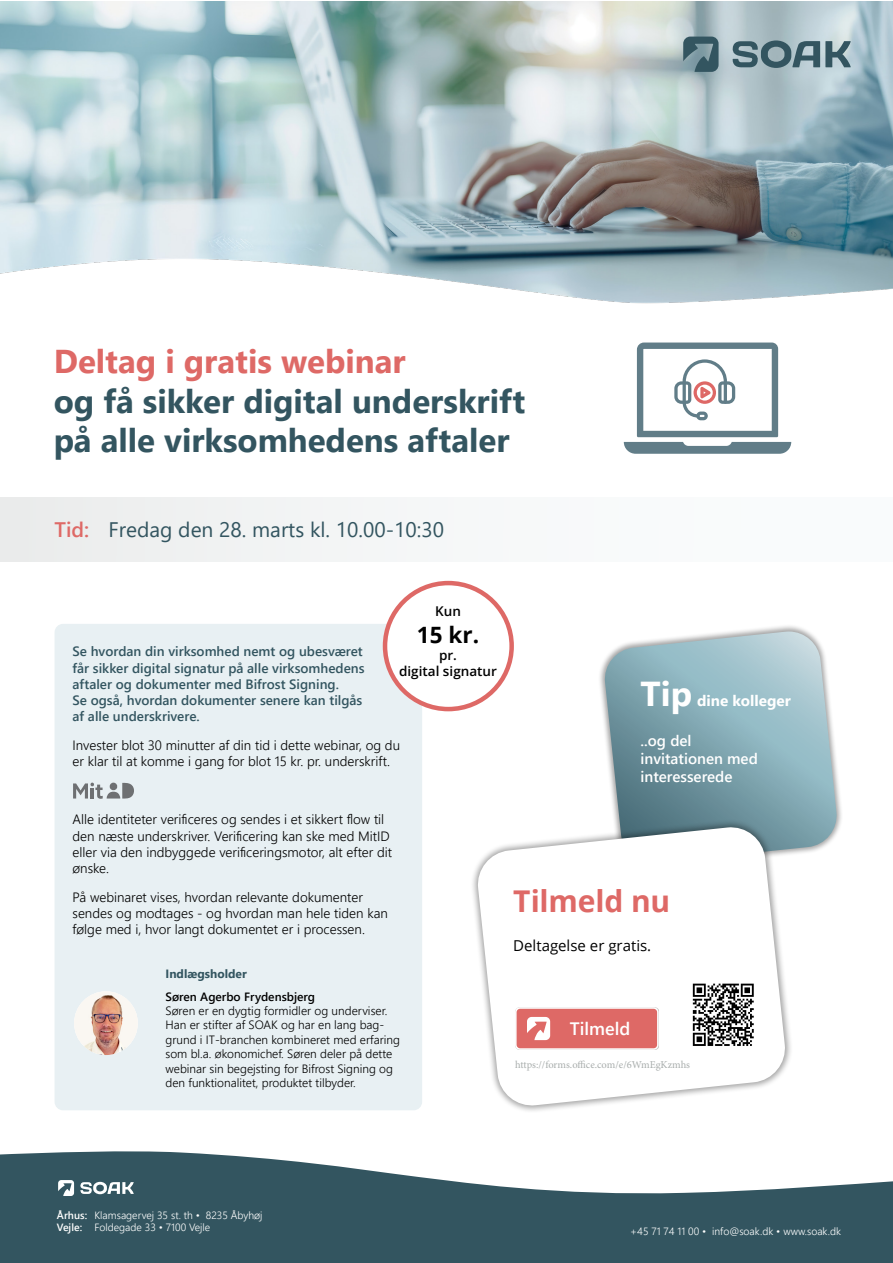
<style>
.page{position:relative;width:893px;height:1263px;background:#fff}
.page>*{position:absolute;margin:0;border:0;box-sizing:border-box;transform-origin:0 0}
.t1{font:700 34.65px "Segoe UI";color:#fff}
.t2{font:700 33px/39.6px "Segoe UI";color:#335560}
.t3{font:700 30px "Open Sans";letter-spacing:-.005em;color:#de6966}
.t4{font:700 22.5px "Open Sans";color:#000}
.t5{font:21px "Segoe UI";color:#335560}
.t6{font:600 18px "Segoe UI";color:#fff}
.t7{font:600 15.3px/18.3px "Segoe UI";color:#fff}
.t8{font:700 15.3px "Segoe UI";color:#fff}
.t9{font:15px "Open Sans";color:#000}
.t10{font:300 13.5px/16.2px "Segoe UI";color:#000}
.t11{font:600 13.5px/16.2px "Segoe UI";color:#335560}
.t12{font:600 13.5px "Open Sans";color:#000}
.t13{font:300 12px/14.4px "Segoe UI";color:#000}
.t14{font:700 12px "Segoe UI";color:#335560}
.t15{font:300 10.5px/12.6px "Segoe UI";color:#fff}
.t16{font:10.5px "Minion Pro";letter-spacing:-.01em;color:#a8adac}
.s1{color:#de6966}
.s2{font-weight:600;color:#de6966}
.s3{font-weight:600}
</style>
<div class="page">
<div style="left:55px;top:624px;width:367px;height:486px;background:#e8f0f3;border-radius:9px"></div>
<img style="left:74px;top:991px;width:64px;height:64px;border-radius:32px">
<img style="left:0;top:2px;width:893px;height:302px">
<div style="left:598px;top:624px;width:246px;height:247px;background:#000;opacity:.36"></div>
<svg style="left:603px;top:631px;width:235px;height:234px;background:#94b3bc"></svg>
<div style="left:0;top:497px;width:893px;height:65px;background:#f5f7f8"></div>
<div style="left:470px;top:819px;width:323px;height:295px;background:#000;opacity:.36"></div>
<svg style="left:476px;top:825px;width:311px;height:282px"></svg>
<svg style="left:732px;top:40px;width:119px;height:28px;background:#728c95"></svg>
<svg style="left:683px;top:37px;width:35px;height:35px"></svg>
<svg style="left:624px;top:342px;width:167px;height:112px"></svg>
<svg style="left:0;top:1151px;width:893px;height:112px;fill:#335560"></svg>
<svg style="left:80px;top:1182px;width:54px;height:12px"></svg>
<svg style="left:58px;top:1180px;width:16px;height:16px"></svg>
<div style="left:516px;top:1008px;width:142px;height:41px;background:#de6966;border-radius:4px"></div>
<div style="left:515px;top:1007px;width:144px;height:43px;border:2px solid #fff;border-radius:4px"></div>
<svg style="left:527px;top:1017px;width:23px;height:23px"></svg>
<div style="left:385px;top:583px;width:127px;height:126px;background:#fff;border-radius:50%"></div>
<div style="left:383px;top:581px;width:131px;height:130px;border:4px solid #de6966;border-radius:50%"></div>
<svg style="left:73px;top:782px;width:61px;height:17px"></svg>
<img style="left:689px;top:981px;width:67px;height:68px">
<p class="t2" style="left:54px;top:339px;width:473px"><span class="s1">Deltag i gratis webinar<br></span>og få sikker digital underskrift på alle virksomhedens aftaler</p>
<p class="t5" style="left:55px;top:509px;width:391px"><span class="s2">Tid:</span> Fredag den 28. marts kl. 10.00-10:30</p>
<p class="t12" style="left:435px;top:602px;width:27px">Kun</p>
<p class="t4" style="left:417px;top:619px;width:64px">15 kr.</p>
<p class="t12" style="left:439px;top:645px;width:19px">pr.</p>
<p class="t12" style="left:399px;top:661px;width:99px">digital signatur</p>
<p class="t11" style="left:73px;top:642px;width:293px">Se hvordan din virksomhed nemt og ubesværet får sikker digital signatur på alle virksomhedens aftaler og dokumenter med Bifrost Signing.<br>Se også, hvordan dokumenter senere kan tilgås af alle underskrivere.</p>
<p class="t10" style="left:73px;top:736px;width:329px">Invester blot 30 minutter af din tid i dette webinar, og du er klar til at komme i gang for blot 15 kr. pr. underskrift.</p>
<p class="t10" style="left:73px;top:810px;width:321px">Alle identiteter verificeres og sendes i et sikkert flow til den næste underskriver. Verificering kan ske med MitID eller via den indbyggede verificeringsmotor, alt efter dit ønske.</p>
<p class="t10" style="left:73px;top:888px;width:317px">På webinaret vises, hvordan relevante dokumenter sendes og modtages - og hvordan man hele tiden kan følge med i, hvor langt dokumentet er i processen.</p>
<p class="t14" style="left:166px;top:962px;width:83px">Indlægsholder</p>
<p class="t13" style="left:166px;top:988px;width:236px"><span class="s3">Søren Agerbo Frydensbjerg<br></span>Søren er en dygtig formidler og underviser.<br>Han er stifter af SOAK og har en lang bag&shy;grund i IT-branchen kombineret med erfaring som bl.a. økonomichef. Søren deler på dette webinar sin begejsting for Bifrost Signing og den funktionalitet, produktet tilbyder.</p>
<p class="t1" style="left:641px;top:661px;width:53px">Tip</p>
<p class="t8" style="left:697px;top:686px;width:95px">dine kolleger</p>
<p class="t7" style="left:641px;top:730px;width:119px">..og del invitationen med interesserede</p>
<p class="t3" style="left:513px;top:879px;width:159px">Tilmeld nu</p>
<p class="t9" style="left:513px;top:935px;width:140px">Deltagelse er gratis.</p>
<p class="t6" style="left:570px;top:1012px;width:62px">Tilmeld</p>
<p class="t16" style="left:515px;top:1058px;width:177px">https://forms.office.com/e/6WmEgKzmhs</p>
<p class="t15" style="left:57px;top:1208px;width:207px"><span class="s3">Århus:</span> Klamsagervej 35 st. th • 8235 Åbyhøj<br><span class="s3">Vejle:</span> Foldegade 33 • 7100 Vejle</p>
<p class="t15" style="left:630px;top:1224px;width:212px">+45 71 74 11 00 • info@soak.dk • www.soak.dk</p>
</div>
